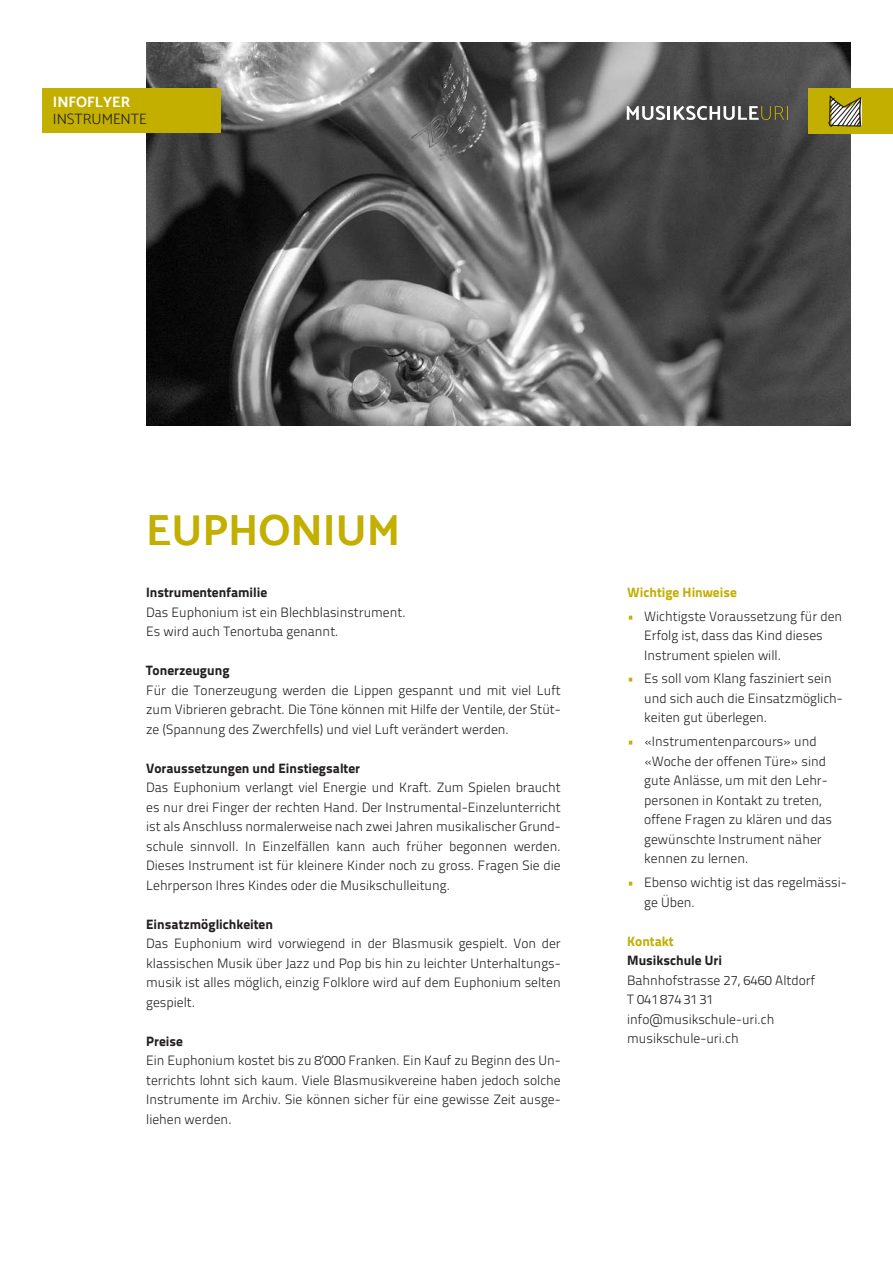
<style>
.page{position:relative;width:893px;height:1263px;background:#fff}
.page>*{position:absolute;margin:0;border:0;box-sizing:border-box;transform-origin:0 0}
.t1{font:700 43.5px "Catamaran";color:#c2af00}
.t2{font:300 15px "Catamaran";color:#231f20}
.t3{font:700 15px "Catamaran";color:#fff}
.t4{font:300 13.5px/19.5px "Titillium Text 22 L";color:#231f20}
.t5{font:800 13.5px "Titillium Text 22 L";color:#231f20}
.t6{font:800 13.5px "Titillium Text 22 L";color:#c2af00}
.s1{color:#c2af00}
</style>
<div class="page">
<img style="left:146px;top:43px;width:704px;height:383px">
<div style="left:42px;top:88px;width:179px;height:45px;background:#c2af00"></div>
<div style="left:808px;top:88px;width:85px;height:46px;background:#c2af00"></div>
<svg style="left:828px;top:95px;width:34px;height:32px"></svg>
<svg style="left:627px;top:106px;width:160px;height:14px"></svg>
<p class="t3" style="left:53px;top:93px;width:79px">INFOFLYER</p>
<p class="t2" style="left:53px;top:110px;width:95px">INSTRUMENTE</p>
<h1 class="t1" style="left:146px;top:504px;width:255px">EUPHONIUM</h1>
<p class="t5" style="left:146px;top:587px;width:123px">Instrumentenfamilie</p>
<p class="t4" style="left:146px;top:602px;width:261px">Das Euphonium ist ein Blechblasinstrument.<br>Es wird auch Tenortuba genannt.</p>
<p class="t5" style="left:146px;top:665px;width:85px">Tonerzeugung</p>
<p class="t4" style="left:146px;top:680px;width:416px;text-align:justify">Für die Tonerzeugung werden die Lippen gespannt und mit viel Luft zum Vibrieren gebracht. Die Töne können mit Hilfe der Ventile, der Stüt&shy;ze (Spannung des Zwerchfells) und viel Luft verändert werden.</p>
<p class="t5" style="left:146px;top:763px;width:215px">Voraussetzungen und Einstiegsalter</p>
<p class="t4" style="left:146px;top:778px;width:416px;text-align:justify">Das Euphonium verlangt viel Energie und Kraft. Zum Spielen braucht es nur drei Finger der rechten Hand. Der Instrumental-Einzelunterricht ist als Anschluss normalerweise nach zwei Jahren musikalischer Grund&shy;schule sinnvoll. In Einzelfällen kann auch früher begonnen werden.<br>Dieses Instrument ist für kleinere Kinder noch zu gross. Fragen Sie die Lehrperson Ihres Kindes oder die Musikschulleitung.</p>
<p class="t5" style="left:146px;top:919px;width:128px">Einsatzmöglichkeiten</p>
<p class="t4" style="left:146px;top:934px;width:416px;text-align:justify">Das Euphonium wird vorwiegend in der Blasmusik gespielt. Von der klassischen Musik über Jazz und Pop bis hin zu leichter Unterhaltungs&shy;musik ist alles möglich, einzig Folklore wird auf dem Euphonium selten gespielt.</p>
<p class="t5" style="left:146px;top:1036px;width:38px">Preise</p>
<p class="t4" style="left:146px;top:1051px;width:416px;text-align:justify">Ein Euphonium kostet bis zu 8‘000 Franken. Ein Kauf zu Beginn des Un&shy;terrichts lohnt sich kaum. Viele Blasmusikvereine haben jedoch solche Instrumente im Archiv. Sie können sicher für eine gewisse Zeit ausge&shy;liehen werden.</p>
<p class="t6" style="left:627px;top:587px;width:111px">Wichtige Hinweise</p>
<p class="t4" style="left:644px;top:606px;width:199px;text-indent:-17px"><span class="s1">•</span> Wichtigste Voraussetzung für den<br>Erfolg ist, dass das Kind dieses<br>Instrument spielen will.</p>
<p class="t4" style="left:644px;top:669px;width:200px;text-indent:-17px"><span class="s1">•</span> Es soll vom Klang fasziniert sein und sich auch die Einsatzmöglich&shy;keiten gut überlegen.</p>
<p class="t4" style="left:644px;top:732px;width:189px;text-indent:-17px"><span class="s1">•</span> «Instrumentenparcours» und «Woche der offenen Türe» sind gute Anlässe, um mit den Lehr&shy;personen in Kontakt zu treten, offene Fragen zu klären und das gewünschte Instrument näher kennen zu lernen.</p>
<p class="t4" style="left:644px;top:873px;width:204px;text-indent:-17px"><span class="s1">•</span> Ebenso wichtig ist das regelmässi&shy;ge Üben.</p>
<p class="t6" style="left:627px;top:935px;width:48px">Kontakt</p>
<p class="t5" style="left:627px;top:955px;width:96px">Musikschule Uri</p>
<p class="t4" style="left:627px;top:970px;width:189px">Bahnhofstrasse 27, 6460 Altdorf<br>T 041 874 31 31 info@musikschule-uri.ch musikschule-uri.ch</p>
</div>
